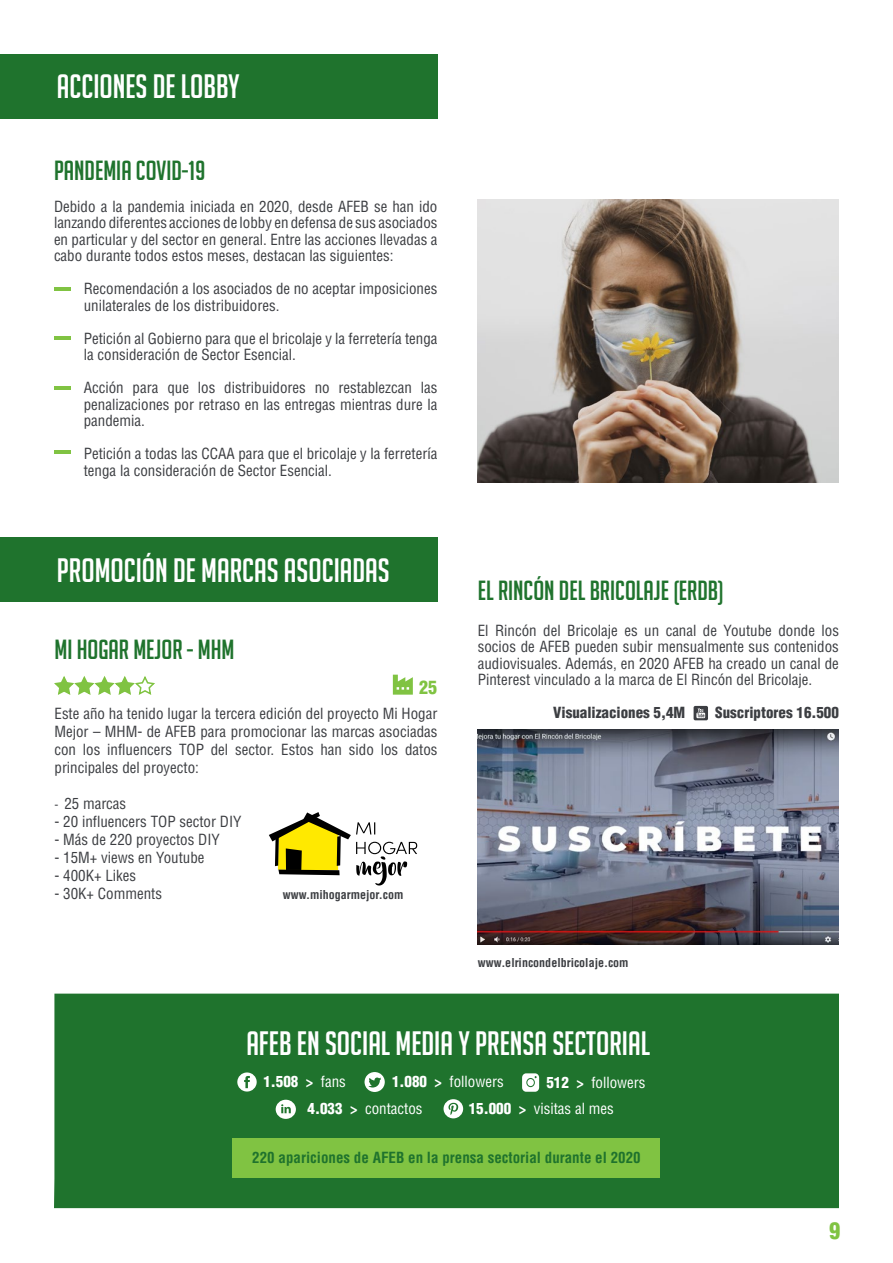
<style>
.page{position:relative;width:893px;height:1263px;background:#fff}
.page>*{position:absolute;margin:0;border:0;box-sizing:border-box;transform-origin:0 0}
.t1{font:33px "Big Noodle Titling";color:#fff}
.t2{font:27px "Big Noodle Titling";color:#1f732d}
.t3{font:900 condensed 22.5px "Helvetica";color:#80c342}
.t4{font:900 condensed 18px "Helvetica";color:#80c342}
.t5{font:condensed 15px/16.5px "Helvetica";color:#3c3e42;text-align:justify}
.t6{font:condensed 15px "Helvetica";color:#fff}
.t7{font:700 condensed 15px "Helvetica";color:#1f732d}
.t8{font:900 condensed 15px "Helvetica";color:#3c3e42}
.t9{font:900 condensed 15px "Helvetica";color:#fff}
.t10{font:700 condensed 12px "Helvetica";color:#3c3e42}
.s1{font-size:12px}
.s2{font-weight:400}
.s3{font-weight:900}
</style>
<div class="page">
<div style="left:0;top:54px;width:437px;height:64px;background:#1f732d"></div>
<div style="left:0;top:538px;width:437px;height:64px;background:#1f732d"></div>
<img style="left:478px;top:730px;width:361px;height:214px">
<img style="left:478px;top:200px;width:361px;height:283px">
<svg style="left:54px;top:676px;width:101px;height:19px"></svg>
<svg style="left:694px;top:706px;width:14px;height:14px"></svg>
<img style="left:373px;top:856px;width:34px;height:29px">
<img style="left:356px;top:822px;width:19px;height:12px">
<img style="left:356px;top:842px;width:61px;height:12px">
<svg style="left:269px;top:812px;width:82px;height:63px"></svg>
<div style="left:54px;top:993px;width:785px;height:215px;background:#1f732d"></div>
<svg style="left:276px;top:1100px;width:20px;height:19px"></svg>
<svg style="left:365px;top:1072px;width:20px;height:20px"></svg>
<svg style="left:237px;top:1072px;width:20px;height:19px"></svg>
<svg style="left:522px;top:1073px;width:17px;height:19px"></svg>
<div style="left:233px;top:1139px;width:427px;height:39px;background:#80c342"></div>
<svg style="left:393px;top:675px;width:20px;height:20px"></svg>
<hr style="left:54px;top:287px;width:16px;height:4px;background:#80c342">
<hr style="left:54px;top:337px;width:16px;height:3px;background:#80c342">
<hr style="left:54px;top:386px;width:16px;height:4px;background:#80c342">
<hr style="left:54px;top:450px;width:16px;height:4px;background:#80c342">
<svg style="left:444px;top:1099px;width:19px;height:19px"></svg>
<h1 class="t1" style="left:57px;top:69px;width:184px">ACCIONES DE LOBBY</h1>
<h2 class="t2" style="left:54px;top:156px;width:153px">PANDEMIA COVID-19</h2>
<p class="t5" style="left:54px;top:198px;width:385px">Debido a la pandemia iniciada en 2020, desde AFEB se han ido lanzando diferentes acciones de lobby en defensa de sus asociados en particular y del sector en general. Entre las acciones llevadas a cabo durante todos estos meses, destacan las siguientes:</p>
<p class="t5" style="left:84px;top:280px;width:355px">Recomendación a los asociados de no aceptar imposiciones unilaterales de los distribuidores.</p>
<p class="t5" style="left:84px;top:330px;width:355px">Petición al Gobierno para que el bricolaje y la ferretería tenga la consideración de Sector Esencial.</p>
<p class="t5" style="left:84px;top:379px;width:355px">Acción para que los distribuidores no restablezcan las penalizaciones por retraso en las entregas mientras dure la pandemia.</p>
<p class="t5" style="left:84px;top:445px;width:355px">Petición a todas las CCAA para que el bricolaje y la ferretería tenga la consideración de Sector Esencial.</p>
<h1 class="t1" style="left:57px;top:552px;width:334px">PROMOCIÓN DE MARCAS ASOCIADAS</h1>
<h2 class="t2" style="left:54px;top:635px;width:182px">MI HOGAR MEJOR - MHM</h2>
<p class="t4" style="left:419px;top:676px;width:19px">25</p>
<h2 class="t2" style="left:478px;top:576px;width:247px">EL RINCÓN DEL BRICOLAJE (ERDB)</h2>
<p class="t5" style="left:478px;top:622px;width:363px">El Rincón del Bricolaje es un canal de Youtube donde los socios de AFEB pueden subir mensualmente sus contenidos audiovisuales. Además, en 2020 AFEB ha creado un canal de Pinterest vinculado a la marca de El Rincón del Bricolaje.</p>
<p class="t5" style="left:54px;top:705px;width:384px">Este año ha tenido lugar la tercera edición del proyecto Mi Hogar</p>
<p class="t8" style="left:553px;top:703px;width:134px">Visualizaciones 5,4M</p>
<p class="t8" style="left:715px;top:703px;width:125px">Suscriptores 16.500</p>
<p class="t5" style="left:54px;top:722px;width:385px;line-height:18px">Mejor – MHM- de AFEB para promocionar las marcas asociadas con los influencers TOP del sector. Estos han sido los datos principales del proyecto:</p>
<p class="t5" style="left:54px;top:795px;width:73px"><span class="s1">-</span> 25 marcas</p>
<p class="t5" style="left:55px;top:813px;width:189px">- 20 influencers TOP sector DIY</p>
<p class="t5" style="left:55px;top:831px;width:167px">- Más de 220 proyectos DIY</p>
<p class="t5" style="left:55px;top:849px;width:151px">- 15M+ views en Youtube</p>
<p class="t5" style="left:55px;top:867px;width:83px">- 400K+ Likes</p>
<p class="t5" style="left:55px;top:885px;width:109px">- 30K+ Comments</p>
<p class="t10" style="left:283px;top:887px;width:122px">www.mihogarmejor.com</p>
<p class="t10" style="left:478px;top:955px;width:152px">www.elrincondelbricolaje.com</p>
<h1 class="t1" style="left:246px;top:1025px;width:405px">AFEB EN SOCIAL MEDIA Y PRENSA SECTORIAL</h1>
<p class="t9" style="left:263px;top:1072px;width:84px">1.508 &gt; <span class="s2">fans</span></p>
<p class="t6" style="left:392px;top:1072px;width:113px"><span class="s3">1.080 &gt;</span> followers</p>
<p class="t6" style="left:546px;top:1073px;width:101px"><span class="s3">512 &gt;</span> followers</p>
<p class="t6" style="left:308px;top:1099px;width:116px"><span class="s3">4.033 &gt;</span> contactos</p>
<p class="t6" style="left:469px;top:1099px;width:146px"><span class="s3">15.000 &gt;</span> visitas al mes</p>
<p class="t7" style="left:252px;top:1148px;width:390px">220 apariciones de AFEB en la prensa sectorial durante el 2020</p>
<h3 class="t3" style="left:829px;top:1216px;width:13px">9</h3>
</div>
